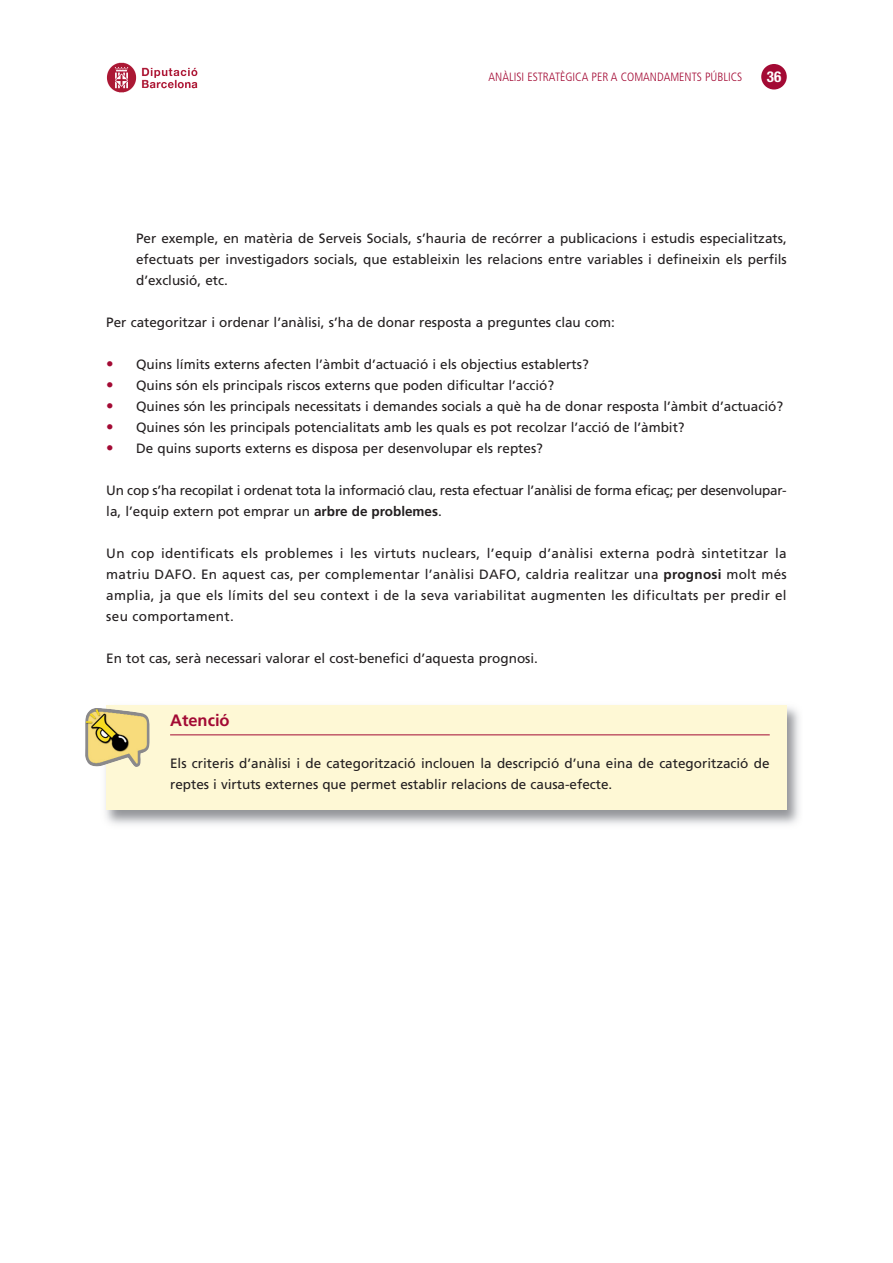
<style>
.page{position:relative;width:893px;height:1263px;background:#fff}
.page>*{position:absolute;margin:0;border:0;box-sizing:border-box;transform-origin:0 0}
.t1{font:700 16.5px "Frutiger LT Std";color:#a30a34}
.t2{font:700 condensed 15px "Helvetica Neue";color:#fff}
.t3{font:13.5px/21px "Frutiger LT Std";color:#231f20;text-align:justify}
.t4{font:300 condensed 12px "Frutiger";color:#a30a34}
.s1{font-size:15px;color:#a30a34}
.s2{font-weight:700}
</style>
<div class="page">
<img style="left:105px;top:705px;width:694px;height:120px">
<div style="left:106px;top:706px;width:681px;height:104px;background:#fef8d5"></div>
<img style="left:85px;top:708px;width:64px;height:60px">
<hr style="left:170px;top:735px;width:600px;height:1px;background:#a30a34">
<img style="left:106px;top:62px;width:92px;height:31px">
<div style="left:761px;top:64px;width:26px;height:26px;background:#a30a34;border-radius:50%"></div>
<p class="t4" style="left:489px;top:72px;width:255px">ANÀLISI ESTRATÈGICA PER A COMANDAMENTS PÚBLICS</p>
<p class="t2" style="left:767px;top:68px;width:16px">36</p>
<p class="t3" style="left:136px;top:229px;width:652px">Per exemple, en matèria de Serveis Socials, s’hauria de recórrer a publicacions i estudis especialitzats, efectuats per investigadors socials, que estableixin les relacions entre variables i defineixin els perfils d’exclusió, etc.</p>
<p class="t3" style="left:106px;top:313px;width:510px">Per categoritzar i ordenar l’anàlisi, s’ha de donar resposta a preguntes clau com:</p>
<p class="t3" style="left:106px;top:355px;width:484px"><span class="s1">•</span> Quins límits externs afecten l’àmbit d’actuació i els objectius establerts?</p>
<p class="t3" style="left:106px;top:376px;width:449px"><span class="s1">•</span> Quins són els principals riscos externs que poden dificultar l’acció?</p>
<p class="t3" style="left:106px;top:397px;width:678px"><span class="s1">•</span> Quines són les principals necessitats i demandes socials a què ha de donar resposta l’àmbit d’actuació?</p>
<p class="t3" style="left:106px;top:418px;width:580px"><span class="s1">•</span> Quines són les principals potencialitats amb les quals es pot recolzar l’acció de l’àmbit?</p>
<p class="t3" style="left:106px;top:439px;width:438px"><span class="s1">•</span> De quins suports externs es disposa per desenvolupar els reptes?</p>
<p class="t3" style="left:106px;top:481px;width:682px">Un cop s’ha recopilat i ordenat tota la informació clau, resta efectuar l’anàlisi de forma eficaç; per desenvolupar&shy;la, l’equip extern pot emprar un <span class="s2">arbre de problemes</span>.</p>
<p class="t3" style="left:106px;top:544px;width:682px">Un cop identificats els problemes i les virtuts nuclears, l’equip d’anàlisi externa podrà sintetitzar la matriu DAFO. En aquest cas, per complementar l’anàlisi DAFO, caldria realitzar una <span class="s2">prognosi</span> molt més amplia, ja que els límits del seu context i de la seva variabilitat augmenten les dificultats per predir el seu comportament.</p>
<p class="t3" style="left:106px;top:649px;width:433px">En tot cas, serà necessari valorar el cost-benefici d’aquesta prognosi.</p>
<p class="t1" style="left:170px;top:714px;width:61px">Atenció</p>
<p class="t3" style="left:170px;top:754px;width:601px">Els criteris d’anàlisi i de categorització inclouen la descripció d’una eina de categorització de reptes i virtuts externes que permet establir relacions de causa-efecte.</p>
</div>
